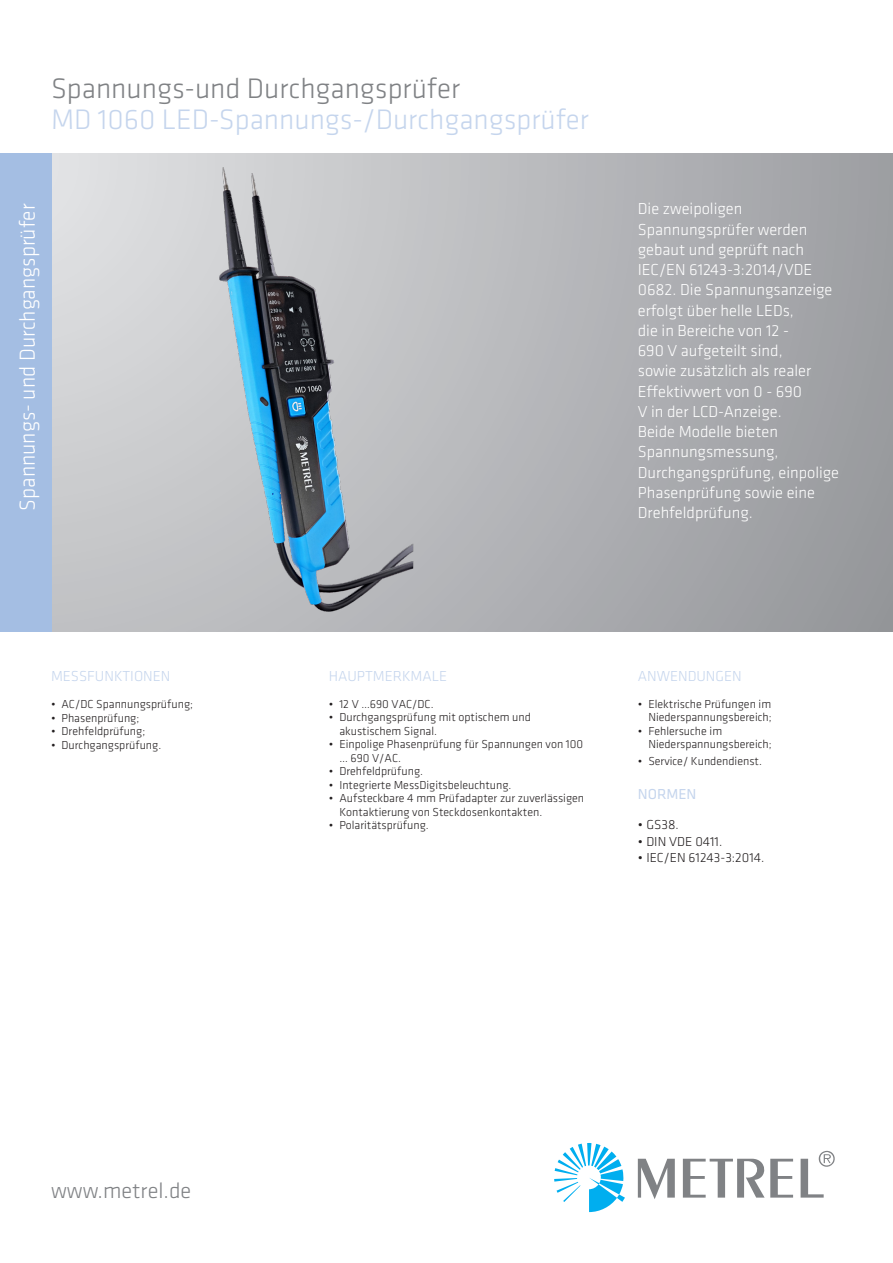
<style>
.page{position:relative;width:893px;height:1263px;background:#fff}
.page>*{position:absolute;margin:0;border:0;box-sizing:border-box;transform-origin:0 0}
.naslov{font:300 29.25px "Klavika";color:#c5d5ed}
.naslov-2{font:300 29.25px "Klavika";color:#808285}
.naslov-3{font:300 22.5px "Klavika";color:#fff;scale:.96 1}
.t1{font:300 22.5px "Klavika";color:#808285}
.podnaslov{font:300 16.5px/20.2px "Klavika";color:#fff}
.podnaslov-2{font:300 15px "Klavika";color:#c5d5ed}
.Bulet_FUNCTIONS{font:15px "Klavika";color:#c5d5ed}
.t2{font:300 13.5px "Klavika";color:#231f20}
.t3{font:300 12px/13.5px "Klavika";color:#231f20}
</style>
<div class="page">
<div style="left:0;top:153px;width:893px;height:478px;background:linear-gradient(to right,#d8d9db,#9b9ca0)"></div>
<svg style="left:554px;top:1143px;width:71px;height:69px"></svg>
<svg style="left:638px;top:1150px;width:197px;height:49px"></svg>
<div style="left:0;top:153px;width:51px;height:478px;background:#a4bee3"></div>
<img style="left:210px;top:158px;width:212px;height:469px">
<p class="naslov-2" style="left:51px;top:72px;width:411px">Spannungs-und Durchgangsprüfer</p>
<p class="naslov" style="left:51px;top:104px;width:539px">MD 1060 LED-Spannungs-/Durchgangsprüfer</p>
<p class="naslov-3" style="left:15px;top:511px;width:321px;rotate:-90deg">Spannungs- und Durchgangsprüfer</p>
<p class="podnaslov" style="left:638px;top:199px;width:203px">Die zweipoligen<br>Spannungsprüfer werden gebaut und geprüft nach<br>IEC/EN 61243-3:2014/VDE<br>0682. Die Spannungsanzeige erfolgt über helle LEDs,<br>die in Bereiche von 12 -<br>690 V aufgeteilt sind,<br>sowie zusätzlich als realer<br>Effektivwert von 0 - 690<br>V in der LCD-Anzeige.<br>Beide Modelle bieten<br>Spannungsmessung,<br>Durchgangsprüfung, einpolige<br>Phasenprüfung sowie eine<br>Drehfeldprüfung.</p>
<p class="podnaslov-2" style="left:51px;top:668px;width:121px">MESSFUNKTIONEN</p>
<p class="t3" style="left:51px;top:697px;width:144px">• AC/DC Spannungsprüfung;</p>
<p class="t3" style="left:51px;top:711px;width:90px">• Phasenprüfung;</p>
<p class="t3" style="left:51px;top:724px;width:96px">• Drehfeldprüfung;</p>
<p class="t3" style="left:51px;top:738px;width:112px">• Durchgangsprüfung.</p>
<p class="podnaslov-2" style="left:329px;top:667px;width:120px">HAUPTMERKMALE</p>
<p class="t3" style="left:329px;top:697px;width:106px">• 12 V …690 VAC/DC.</p>
<p class="t3" style="left:339px;top:711px;width:193px;text-indent:-10px">• Durchgangsprüfung mit optischem und akustischem Signal.</p>
<p class="t3" style="left:339px;top:738px;width:245px;text-indent:-10px">• Einpolige Phasenprüfung für Spannungen von 100 … 690 V/AC.</p>
<p class="t3" style="left:329px;top:765px;width:96px">• Drehfeldprüfung.</p>
<p class="t3" style="left:329px;top:778px;width:184px">• Integrierte MessDigitsbeleuchtung.</p>
<p class="t3" style="left:339px;top:792px;width:246px;text-indent:-10px">• Aufsteckbare 4 mm Prüfadapter zur zuverlässigen<br>Kontaktierung von Steckdosenkontakten.</p>
<p class="t3" style="left:329px;top:819px;width:101px">• Polaritätsprüfung.</p>
<p class="podnaslov-2" style="left:638px;top:667px;width:105px">ANWENDUNGEN</p>
<p class="t3" style="left:638px;top:697px;width:135px;text-align:right">• Elektrische Prüfungen im<br>Niederspannungsbereich;</p>
<p class="t3" style="left:648px;top:724px;width:125px;text-indent:-10px">• Fehlersuche im<br>Niederspannungsbereich;</p>
<p class="t3" style="left:638px;top:754px;width:126px">• Service/ Kundendienst.</p>
<p class="Bulet_FUNCTIONS" style="left:638px;top:786px;width:60px">NORMEN</p>
<p class="t2" style="left:638px;top:817px;width:42px">• GS38.</p>
<p class="t2" style="left:638px;top:834px;width:86px">• DIN VDE 0411.</p>
<p class="t2" style="left:638px;top:850px;width:128px">• IEC/EN 61243-3:2014.</p>
<p class="t1" style="left:51px;top:1178px;width:142px">www.metrel.de</p>
</div>
